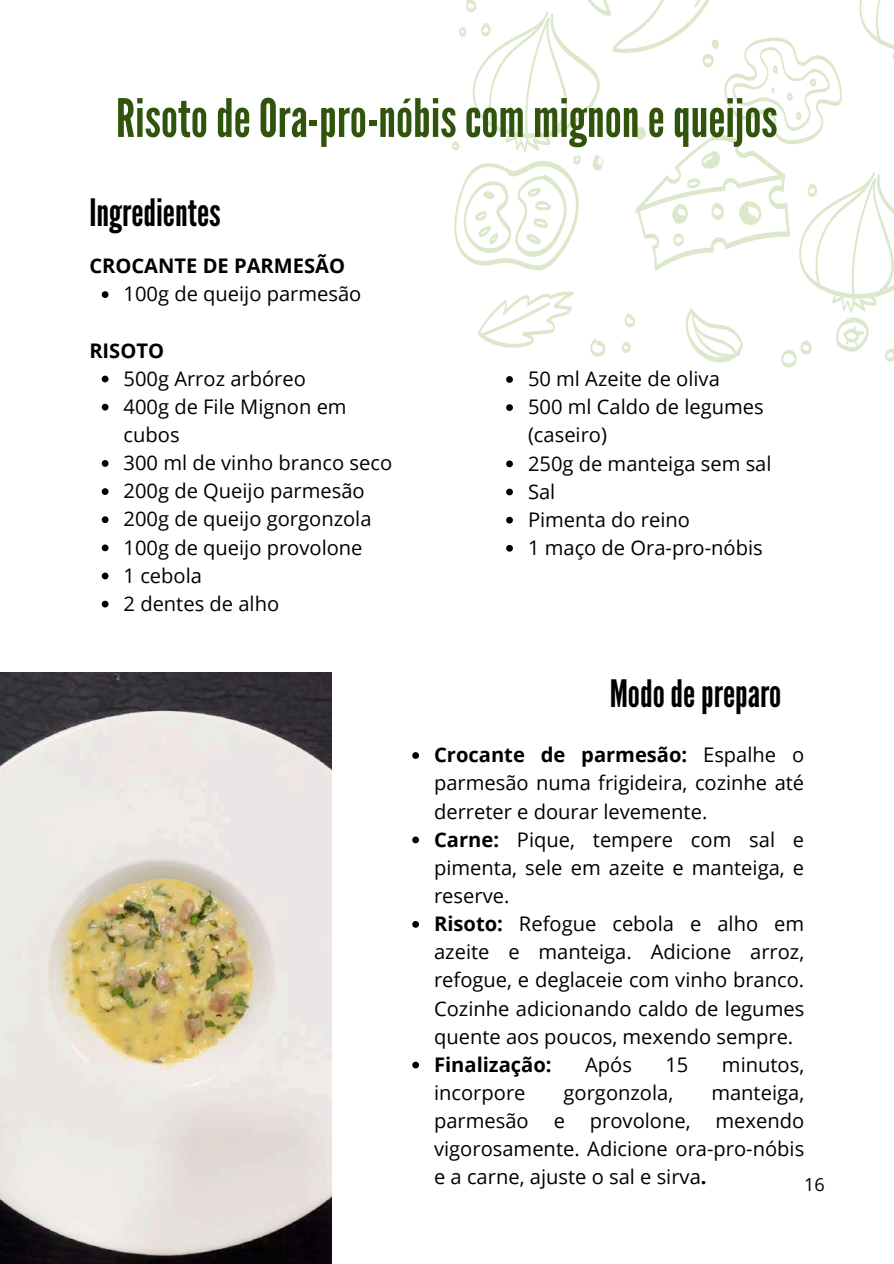
<style>
.page{position:relative;width:894px;height:1264px;background:#fff}
.page>*{position:absolute;margin:0;border:0;box-sizing:border-box;transform-origin:0 0}
.t1{font:52.8px "League Gothic";color:#31540c}
.t2{font:37.65px "League Gothic";color:#000}
.t3{font:20.1px/28.2px "Open Sans";color:#000}
.t4{font:700 20.1px "Open Sans";color:#000}
.t5{font:18px "Open Sans";color:#000}
.s1{font-weight:700}
</style>
<div class="page">
<img style="left:0;top:673px;width:331px;height:590px">
<svg style="left:452px;top:0;width:442px;height:367px"></svg>
<svg style="left:412px;top:752px;width:7px;height:7px"></svg>
<svg style="left:412px;top:836px;width:7px;height:7px"></svg>
<svg style="left:412px;top:921px;width:7px;height:6px"></svg>
<svg style="left:412px;top:1061px;width:7px;height:7px"></svg>
<svg style="left:102px;top:291px;width:6px;height:7px"></svg>
<svg style="left:102px;top:375px;width:6px;height:7px"></svg>
<svg style="left:102px;top:404px;width:6px;height:6px"></svg>
<svg style="left:102px;top:460px;width:6px;height:7px"></svg>
<svg style="left:102px;top:488px;width:6px;height:7px"></svg>
<svg style="left:102px;top:516px;width:6px;height:7px"></svg>
<svg style="left:102px;top:544px;width:6px;height:7px"></svg>
<svg style="left:102px;top:572px;width:6px;height:7px"></svg>
<svg style="left:102px;top:600px;width:6px;height:7px"></svg>
<svg style="left:506px;top:376px;width:6px;height:7px"></svg>
<svg style="left:506px;top:404px;width:6px;height:7px"></svg>
<svg style="left:506px;top:460px;width:6px;height:7px"></svg>
<svg style="left:506px;top:488px;width:6px;height:7px"></svg>
<svg style="left:506px;top:517px;width:6px;height:6px"></svg>
<svg style="left:506px;top:545px;width:6px;height:6px"></svg>
<h1 class="t1" style="left:116px;top:88px;width:663px">RisotodeOra-pro-nóbiscom mignonequeijos</h1>
<h2 class="t2" style="left:89px;top:191px;width:133px">Ingredientes</h2>
<p class="t4" style="left:89px;top:252px;width:257px">CROCANTE DE PARMESÃO</p>
<p class="t3" style="left:123px;top:279px;width:239px">100g de queijo parmesão</p>
<p class="t4" style="left:89px;top:336px;width:76px">RISOTO</p>
<p class="t3" style="left:123px;top:364px;width:270px">500g Arroz arbóreo<br>400g de File Mignon em cubos<br>300 ml de vinho branco seco<br>200g de Queijo parmesão<br>200g de queijo gorgonzola<br>100g de queijo provolone<br>1 cebola<br>2 dentes de alho</p>
<p class="t3" style="left:528px;top:364px;width:245px">50 ml Azeite de oliva<br>500 ml Caldo de legumes (caseiro)<br>250g de manteiga sem sal<br>Sal<br>Pimenta do reino<br>1 maço de Ora-pro-nóbis</p>
<h2 class="t2" style="left:609px;top:672px;width:173px">Mododepreparo</h2>
<p class="t3" style="left:434px;top:740px;width:371px"><span class="s1">Crocante de parmesão:</span> Espalhe o parmesão numa frigideira, cozinhe até derreter e dourar levemente.<br><span class="s1">Carne:</span> Pique, tempere com sal e pimenta, sele em azeite e manteiga, e reserve.<br><span class="s1">Risoto:</span> Refogue cebola e alho em azeite e manteiga. Adicione arroz, refogue, e deglaceie com vinho branco.<br>Cozinhe adicionando caldo de legumes quente aos poucos, mexendo sempre.</p>
<p class="t4" style="left:434px;top:1050px;width:119px">Finalização:</p>
<p class="t3" style="left:585px;top:1049px;width:48px">Após</p>
<p class="t3" style="left:665px;top:1049px;width:24px">15</p>
<p class="t3" style="left:721px;top:1049px;width:84px">minutos,</p>
<p class="t3" style="left:434px;top:1077px;width:93px">incorpore</p>
<p class="t3" style="left:563px;top:1077px;width:111px">gorgonzola,</p>
<p class="t3" style="left:434px;top:1077px;width:371px;text-align:justify;text-indent:277px">manteiga, parmesão e provolone, mexendo vigorosamente. Adicione ora-pro-nóbis e a carne, ajuste o sal e sirva<span class="s1">.</span></p>
<p class="t5" style="left:804px;top:1172px;width:22px">16</p>
</div>
